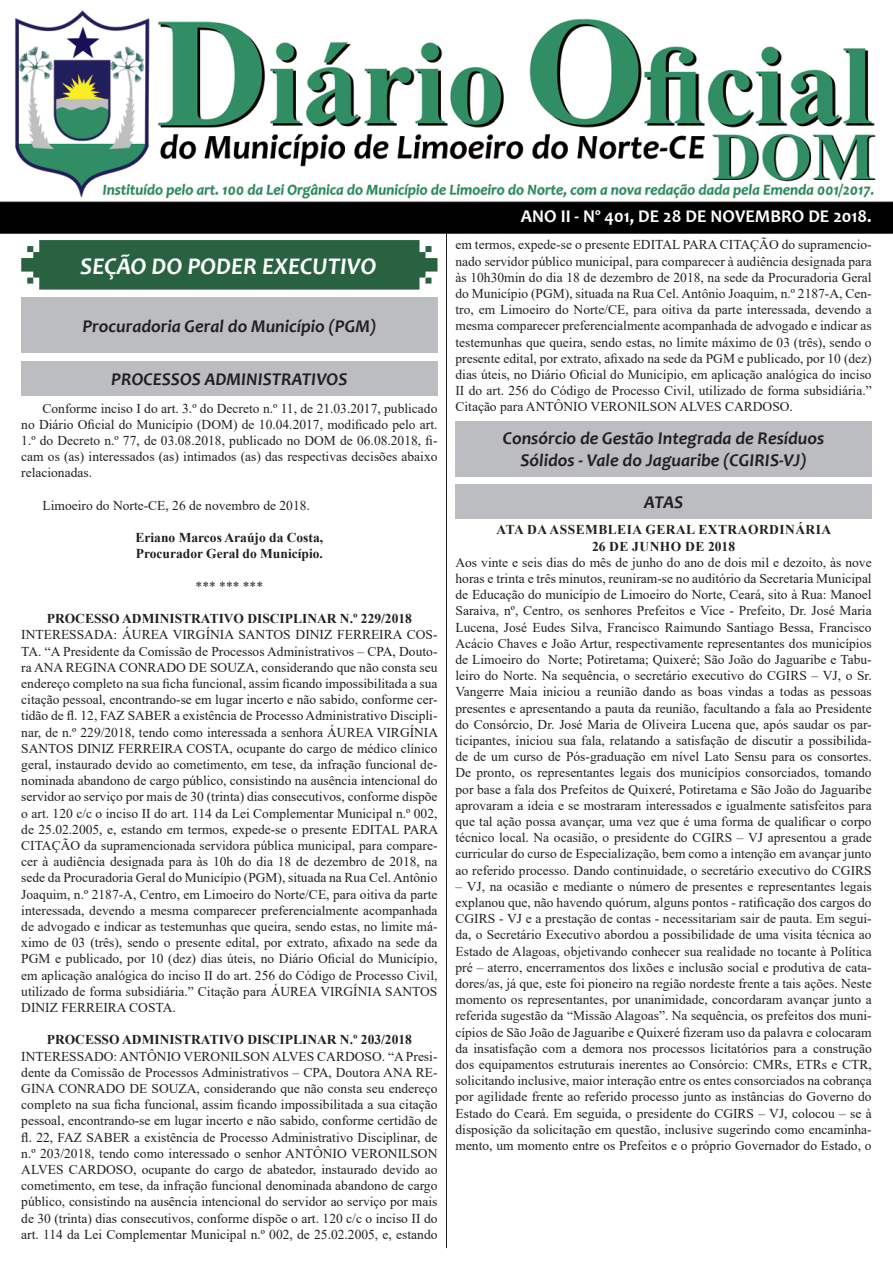
<style>
.page{position:relative;width:893px;height:1263px;background:#fff}
.page>*{position:absolute;margin:0;border:0;box-sizing:border-box;transform-origin:0 0}
.t1{font:italic 700 24px "Candara";color:#fff}
.t2{font:italic 700 18px "Candara";color:#231f20}
.t3{font:700 18px "Candara";color:#fff}
.t4{font:13.5px/16.2px "Times New Roman";color:#231f20;text-align:justify}
.t5{font:700 13.5px "Times New Roman";color:#231f20}
.t6{font:700 13.5px "Times New Roman";letter-spacing:.035em;color:#231f20}
</style>
<div class="page">
<img style="left:0;top:10px;width:893px;height:224px">
<svg style="left:21px;top:240px;width:416px;height:50px;background:#346a4a"></svg>
<hr style="left:446px;top:233px;width:1px;height:1015px;background:#231f20">
<div style="left:21px;top:298px;width:416px;height:55px;background:#bcbdc0"></div>
<div style="left:21px;top:361px;width:416px;height:34px;background:#bcbdc0"></div>
<div style="left:455px;top:421px;width:417px;height:55px;background:#bcbdc0"></div>
<div style="left:455px;top:484px;width:417px;height:35px;background:#bcbdc0"></div>
<p class="t1" style="left:80px;top:251px;width:298px">SEÇÃO DO PODER EXECUTIVO</p>
<p class="t2" style="left:82px;top:315px;width:296px">Procuradoria Geral do Município (PGM)</p>
<p class="t2" style="left:111px;top:367px;width:238px">PROCESSOS ADMINISTRATIVOS</p>
<p class="t4" style="left:21px;top:399px;width:418px;text-indent:21px">Conforme inciso I do art. 3.º do Decreto n.º 11, de 21.03.2017, publicado no Diário Oficial do Município (DOM) de 10.04.2017, modificado pelo art.<br>1.º do Decreto n.º 77, de 03.08.2018, publicado no DOM de 06.08.2018, fi&shy;cam os (as) interessados (as) intimados (as) das respectivas decisões abaixo relacionadas.</p>
<p class="t4" style="left:43px;top:497px;width:269px">Limoeiro do Norte-CE, 26 de novembro de 2018.</p>
<p class="t5" style="left:136px;top:528px;width:189px">Eriano Marcos Araújo da Costa,</p>
<p class="t5" style="left:136px;top:544px;width:189px">Procurador Geral do Município.</p>
<p class="t4" style="left:196px;top:578px;width:69px">*** *** ***</p>
<p class="t5" style="left:47px;top:609px;width:367px">PROCESSO ADMINISTRATIVO DISCIPLINAR N.º 229/2018</p>
<p class="t4" style="left:21px;top:626px;width:418px">INTERESSADA: ÁUREA VIRGÍNIA SANTOS DINIZ FERREIRA COS-TA. “A Presidente da Comissão de Processos Administrativos – CPA, Douto&shy;ra ANA REGINA CONRADO DE SOUZA, considerando que não consta seu endereço completo na sua ficha funcional, assim ficando impossibilitada a sua citação pessoal, encontrando-se em lugar incerto e não sabido, conforme cer&shy;tidão de fl. 12, FAZ SABER a existência de Processo Administrativo Discipli&shy;nar, de n.º 229/2018, tendo como interessada a senhora ÁUREA VIRGÍNIA SANTOS DINIZ FERREIRA COSTA, ocupante do cargo de médico clínico geral, instaurado devido ao cometimento, em tese, da infração funcional de&shy;nominada abandono de cargo público, consistindo na ausência intencional do servidor ao serviço por mais de 30 (trinta) dias consecutivos, conforme dispõe o art. 120 c/c o inciso II do art. 114 da Lei Complementar Municipal n.º 002, de 25.02.2005, e, estando em termos, expede-se o presente EDITAL PARA CITAÇÃO da supramencionada servidora pública municipal, para compare&shy;cer à audiência designada para às 10h do dia 18 de dezembro de 2018, na sede da Procuradoria Geral do Município (PGM), situada na Rua Cel. Antônio Joaquim, n.º 2187-A, Centro, em Limoeiro do Norte/CE, para oitiva da parte interessada, devendo a mesma comparecer preferencialmente acompanhada de advogado e indicar as testemunhas que queira, sendo estas, no limite má&shy;ximo de 03 (três), sendo o presente edital, por extrato, afixado na sede da PGM e publicado, por 10 (dez) dias úteis, no Diário Oficial do Município, em aplicação analógica do inciso II do art. 256 do Código de Processo Civil, utilizado de forma subsidiária.” Citação para ÁUREA VIRGÍNIA SANTOS DINIZ FERREIRA COSTA.</p>
<p class="t5" style="left:47px;top:1030px;width:367px">PROCESSO ADMINISTRATIVO DISCIPLINAR N.º 203/2018</p>
<p class="t4" style="left:21px;top:1047px;width:418px">INTERESSADO: ANTÔNIO VERONILSON ALVES CARDOSO. “A Presi&shy;dente da Comissão de Processos Administrativos – CPA, Doutora ANA RE-GINA CONRADO DE SOUZA, considerando que não consta seu endereço completo na sua ficha funcional, assim ficando impossibilitada a sua citação pessoal, encontrando-se em lugar incerto e não sabido, conforme certidão de fl. 22, FAZ SABER a existência de Processo Administrativo Disciplinar, de n.º 203/2018, tendo como interessado o senhor ANTÔNIO VERONILSON ALVES CARDOSO, ocupante do cargo de abatedor, instaurado devido ao cometimento, em tese, da infração funcional denominada abandono de cargo público, consistindo na ausência intencional do servidor ao serviço por mais de 30 (trinta) dias consecutivos, conforme dispõe o art. 120 c/c o inciso II do art. 114 da Lei Complementar Municipal n.º 002, de 25.02.2005, e, estando</p>
<p class="t3" style="left:521px;top:205px;width:352px">ANO II - Nº 401, DE 28 DE NOVEMBRO DE 2018.</p>
<p class="t4" style="left:455px;top:236px;width:418px">em termos, expede-se o presente EDITAL PARA CITAÇÃO do supramencio&shy;nado servidor público municipal, para comparecer à audiência designada para às 10h30min do dia 18 de dezembro de 2018, na sede da Procuradoria Geral do Município (PGM), situada na Rua Cel. Antônio Joaquim, n.º 2187-A, Cen&shy;tro, em Limoeiro do Norte/CE, para oitiva da parte interessada, devendo a mesma comparecer preferencialmente acompanhada de advogado e indicar as testemunhas que queira, sendo estas, no limite máximo de 03 (três), sendo o presente edital, por extrato, afixado na sede da PGM e publicado, por 10 (dez) dias úteis, no Diário Oficial do Município, em aplicação analógica do inciso II do art. 256 do Código de Processo Civil, utilizado de forma subsidiária.” Citação para ANTÔNIO VERONILSON ALVES CARDOSO.</p>
<p class="t2" style="left:503px;top:427px;width:323px">Consórcio de Gestão Integrada de Resíduos</p>
<p class="t2" style="left:520px;top:449px;width:288px">Sólidos - Vale do Jaguaribe (CGIRIS-VJ)</p>
<p class="t2" style="left:644px;top:491px;width:41px">ATAS</p>
<p class="t6" style="left:497px;top:520px;width:336px">ATA DA ASSEMBLEIA GERAL EXTRAORDINÁRIA</p>
<p class="t6" style="left:592px;top:536px;width:145px">26 DE JUNHO DE 2018</p>
<p class="t4" style="left:455px;top:554px;width:418px">Aos vinte e seis dias do mês de junho do ano de dois mil e dezoito, às nove horas e trinta e três minutos, reuniram-se no auditório da Secretaria Municipal de Educação do município de Limoeiro do Norte, Ceará, sito à Rua: Manoel Saraiva, nº, Centro, os senhores Prefeitos e Vice - Prefeito, Dr. José Maria Lucena, José Eudes Silva, Francisco Raimundo Santiago Bessa, Francisco Acácio Chaves e João Artur, respectivamente representantes dos municípios de Limoeiro do Norte; Potiretama; Quixeré; São João do Jaguaribe e Tabu&shy;leiro do Norte. Na sequência, o secretário executivo do CGIRS – VJ, o Sr.<br>Vangerre Maia iniciou a reunião dando as boas vindas a todas as pessoas presentes e apresentando a pauta da reunião, facultando a fala ao Presidente do Consórcio, Dr. José Maria de Oliveira Lucena que, após saudar os par&shy;ticipantes, iniciou sua fala, relatando a satisfação de discutir a possibilida&shy;de de um curso de Pós-graduação em nível Lato Sensu para os consortes.<br>De pronto, os representantes legais dos municípios consorciados, tomando por base a fala dos Prefeitos de Quixeré, Potiretama e São João do Jaguaribe aprovaram a ideia e se mostraram interessados e igualmente satisfeitos para que tal ação possa avançar, uma vez que é uma forma de qualificar o corpo técnico local. Na ocasião, o presidente do CGIRS – VJ apresentou a grade curricular do curso de Especialização, bem como a intenção em avançar junto ao referido processo. Dando continuidade, o secretário executivo do CGIRS</p>
<p class="t4" style="left:455px;top:878px;width:418px">– VJ, na ocasião e mediante o número de presentes e representantes legais explanou que, não havendo quórum, alguns pontos - ratificação dos cargos do CGIRS - VJ e a prestação de contas - necessitariam sair de pauta. Em segui&shy;da, o Secretário Executivo abordou a possibilidade de uma visita técnica ao Estado de Alagoas, objetivando conhecer sua realidade no tocante à Política pré – aterro, encerramentos dos lixões e inclusão social e produtiva de cata&shy;dores/as, já que, este foi pioneiro na região nordeste frente a tais ações. Neste momento os representantes, por unanimidade, concordaram avançar junto a referida sugestão da “Missão Alagoas”. Na sequência, os prefeitos dos muni&shy;cípios de São João de Jaguaribe e Quixeré fizeram uso da palavra e colocaram da insatisfação com a demora nos processos licitatórios para a construção dos equipamentos estruturais inerentes ao Consórcio: CMRs, ETRs e CTR, solicitando inclusive, maior interação entre os entes consorciados na cobrança por agilidade frente ao referido processo junto as instâncias do Governo do Estado do Ceará. Em seguida, o presidente do CGIRS – VJ, colocou – se à disposição da solicitação em questão, inclusive sugerindo como encaminha&shy;mento, um momento entre os Prefeitos e o próprio Governador do Estado, o</p>
</div>
